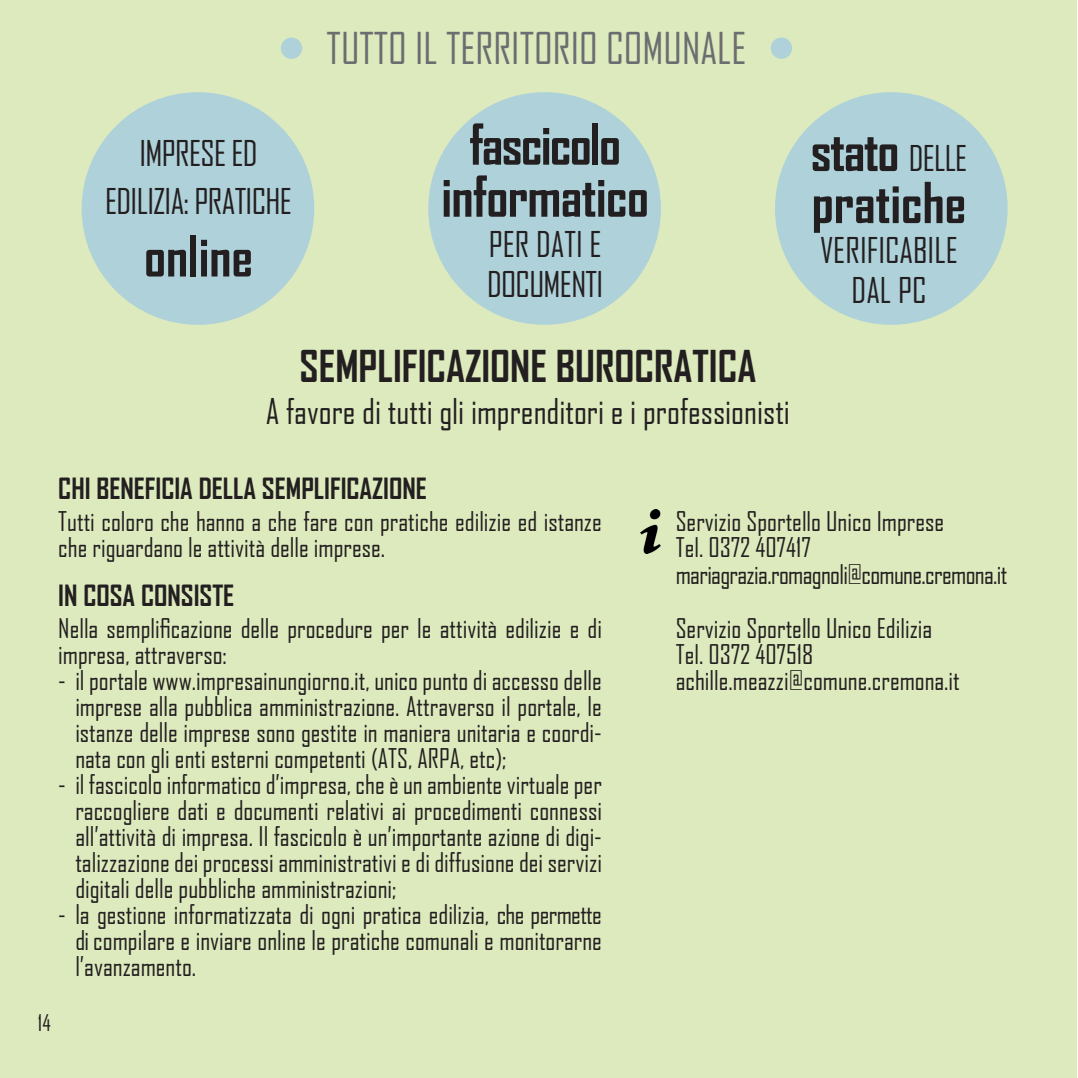
<style>
.page{position:relative;width:1078px;height:1078px;background:#fff}
.page>*{position:absolute;margin:0;border:0;box-sizing:border-box;transform-origin:0 0}
.t1{font:700 54px/52px "Agency FB";letter-spacing:-.01em;color:#231f20;text-align:center}
.t2{font:700 42px "Agency FB";color:#231f20}
.t3{font:42px "Agency FB";color:#6c6d70}
.t4{font:34px/40px "Agency FB";color:#231f20;text-align:center}
.t5{font:34px/48px "Agency FB";letter-spacing:-.02em;color:#231f20;text-align:center}
.t6{font:700 28px "Agency FB";color:#231f20}
.t7{font:26px/26px "Agency FB";color:#231f20}
.t8{font:22px "Agency FB";color:#231f20}
.s1{font-weight:400;font-size:34px}
</style>
<div class="page">
<div style="left:0;top:0;width:1076px;height:1077px;background:#dceabd"></div>
<div style="left:82px;top:92px;width:232px;height:233px;background:#aed1da;border-radius:50%"></div>
<div style="left:428px;top:92px;width:232px;height:233px;background:#aed1da;border-radius:50%"></div>
<div style="left:774px;top:92px;width:233px;height:233px;background:#aed1da;border-radius:50%"></div>
<div style="left:281px;top:38px;width:21px;height:21px;background:#aed1da;border-radius:50%"></div>
<div style="left:770px;top:38px;width:21px;height:21px;background:#aed1da;border-radius:50%"></div>
<img style="left:640px;top:509px;width:20px;height:44px">
<h2 class="t3" style="left:326px;top:23px;width:421px">TUTTO IL TERRITORIO COMUNALE</h2>
<h3 class="t5" style="left:105px;top:129px;width:188px">IMPRESE ED<br>EDILIZIA: PRATICHE</h3>
<h1 class="t1" style="left:144px;top:229px;width:110px">online</h1>
<h1 class="t1" style="left:441px;top:117px;width:209px">fascicolo informatico</h1>
<h3 class="t5" style="left:487px;top:223px;width:118px;line-height:40px;text-align:left">PER DATI E<br>DOCUMENTI</h3>
<h2 class="t2" style="left:299px;top:340px;width:458px">SEMPLIFICAZIONE BUROCRATICA</h2>
<h3 class="t4" style="left:266px;top:391px;width:525px">A favore di tutti gli imprenditori e i professionisti</h3>
<h1 class="t1" style="left:810px;top:123px;width:158px;text-align:left">stato <span class="s1">DELLE </span>pratiche</h1>
<h3 class="t4" style="left:819px;top:230px;width:139px">VERIFICABILE<br>DAL PC</h3>
<p class="t6" style="left:58px;top:471px;width:370px">CHI BENEFICIA DELLA SEMPLIFICAZIONE</p>
<p class="t7" style="left:58px;top:508px;width:545px">Tutti coloro che hanno a che fare con pratiche edilizie ed istanze che riguardano le attività delle imprese.</p>
<p class="t6" style="left:58px;top:577px;width:177px">IN COSA CONSISTE</p>
<p class="t7" style="left:58px;top:614px;width:545px">Nella semplificazione delle procedure per le attività edilizie e di impresa, attraverso:</p>
<p class="t7" style="left:75px;top:666px;width:528px;text-align:justify;text-indent:-17px">- il portale www.impresainungiorno.it, unico punto di accesso delle imprese alla pubblica amministrazione. Attraverso il portale, le istanze delle imprese sono gestite in maniera unitaria e coordi&shy;nata con gli enti esterni competenti (ATS, ARPA, etc);</p>
<p class="t7" style="left:75px;top:770px;width:528px;text-align:justify;text-indent:-17px">- il fascicolo informatico d’impresa, che è un ambiente virtuale per raccogliere dati e documenti relativi ai procedimenti connessi all’attività di impresa. Il fascicolo è un’importante azione di digi&shy;talizzazione dei processi amministrativi e di diffusione dei servizi digitali delle pubbliche amministrazioni;</p>
<p class="t7" style="left:75px;top:900px;width:528px;text-align:justify;text-indent:-17px">- la gestione informatizzata di ogni pratica edilizia, che permette di compilare e inviare online le pratiche comunali e monitorarne l’avanzamento.</p>
<p class="t8" style="left:38px;top:1009px;width:14px">14</p>
<p class="t7" style="left:675px;top:508px;width:333px">Servizio Sportello Unico Imprese<br>Tel. 0372 407417 mariagrazia.romagnoli@comune.cremona.it</p>
<p class="t7" style="left:675px;top:614px;width:285px">Servizio Sportello Unico Edilizia<br>Tel. 0372 407518 achille.meazzi@comune.cremona.it</p>
</div>
